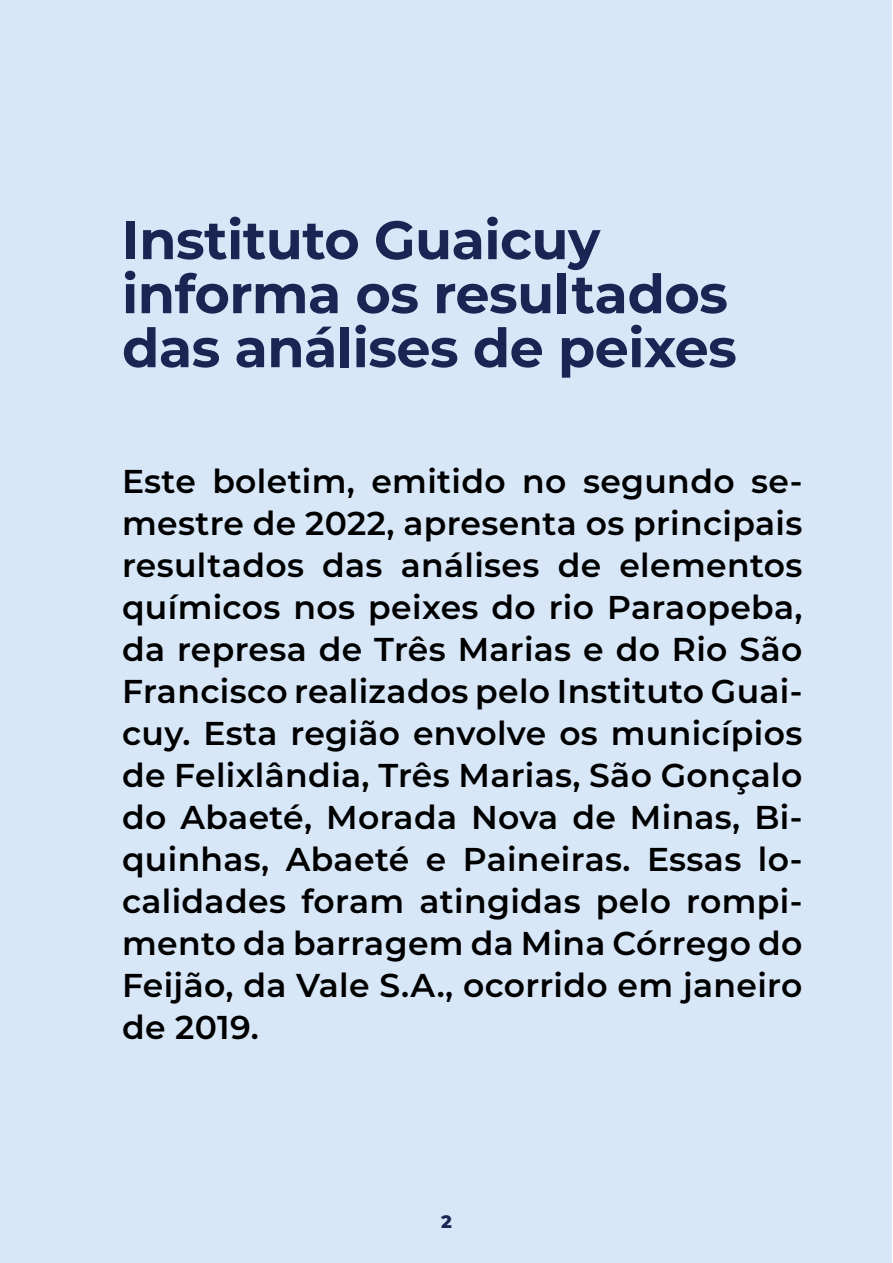
<style>
.page{position:relative;width:893px;height:1263px;background:#fff}
.page>*{position:absolute;margin:0;border:0;box-sizing:border-box;transform-origin:0 0}
.t1{font:700 54px/54px "Montserrat";letter-spacing:-.01em;color:#1a2553}
.t2{font:600 33px/42px "Montserrat";letter-spacing:.01em;color:#000;text-align:justify}
.t3{font:800 18px "Montserrat";color:#1a2553}
</style>
<div class="page">
<div style="left:0;top:0;width:892px;height:1263px;background:#d8e7f8"></div>
<h1 class="t1" style="left:122px;top:210px;width:616px">Instituto Guaicuy informa os resultados das análises de peixes</h1>
<p class="t2" style="left:122px;top:459px;width:682px">Este boletim, emitido no segundo se&shy;mestre de 2022, apresenta os principais resultados das análises de elementos químicos nos peixes do rio Paraopeba, da represa de Três Marias e do Rio São Francisco realizados pelo Instituto Guai&shy;cuy. Esta região envolve os municípios de Felixlândia, Três Marias, São Gonçalo do Abaeté, Morada Nova de Minas, Bi&shy;quinhas, Abaeté e Paineiras. Essas lo&shy;calidades foram atingidas pelo rompi&shy;mento da barragem da Mina Córrego do Feijão, da Vale S.A., ocorrido em janeiro de 2019.</p>
<p class="t3" style="left:441px;top:1208px;width:12px">2</p>
</div>
